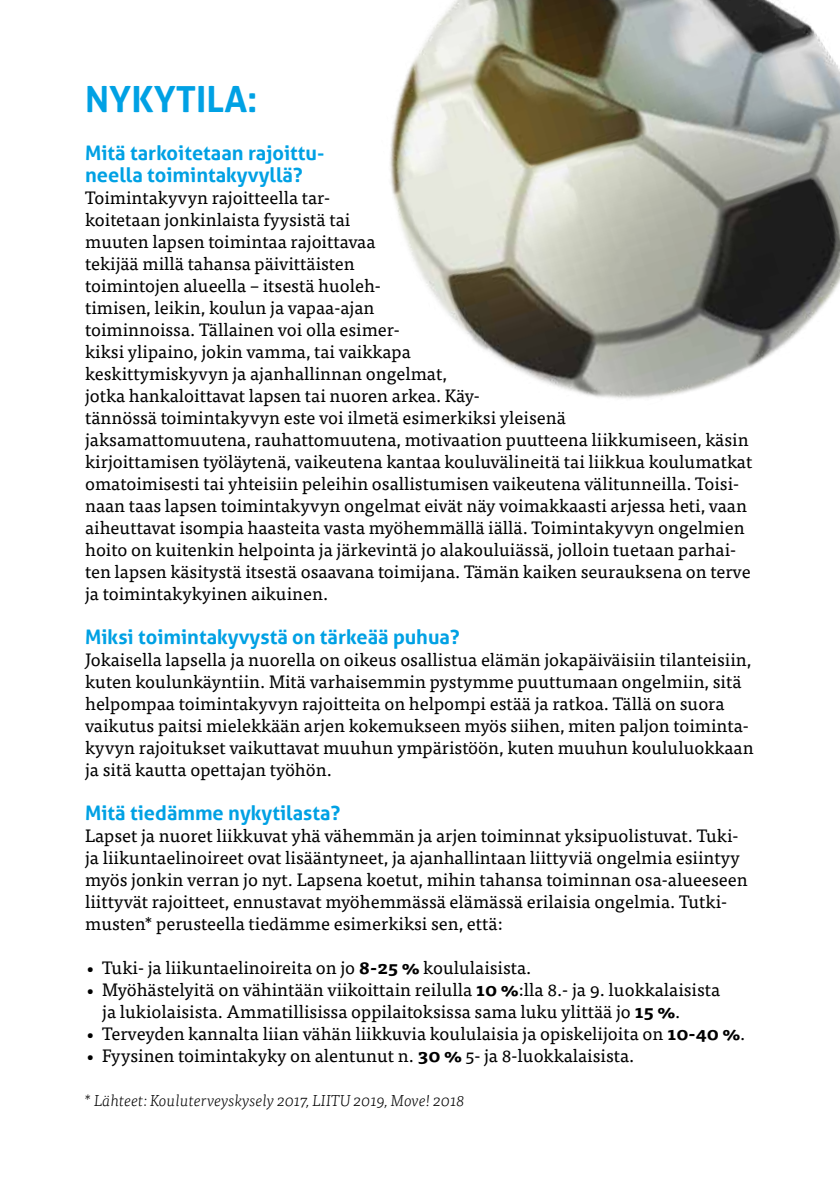
<style>
.page{position:relative;width:840px;height:1191px;background:#fff}
.page>*{position:absolute;margin:0;border:0;box-sizing:border-box;transform-origin:0 0}
.t1{font:700 36px "Aller";color:#00a1e4}
.t2{font:700 20px/22px "Aller";color:#00a1e4}
.t3{font:18px/22px "Tisa Pro";color:#000}
.t4{font:italic 300 16px "Tisa Pro";color:#000}
.s1{font-weight:700}
</style>
<div class="page">
<img style="left:390px;top:0;width:449px;height:399px">
<h1 class="t1" style="left:85px;top:77px;width:174px">NYKYTILA:</h1>
<p class="t2" style="left:85px;top:142px;width:241px">Mitä tarkoitetaan rajoittu&shy;neella toimintakyvyllä?</p>
<p class="t3" style="left:85px;top:186px;width:668px">Toimintakyvyn rajoitteella tar-<br>koitetaan jonkinlaista fyysistä tai<br>muuten lapsen toimintaa rajoittavaa<br>tekijää millä tahansa päivittäisten<br>toimintojen alueella – itsestä huoleh-<br>timisen, leikin, koulun ja vapaa-ajan<br>toiminnoissa. Tällainen voi olla esimer-<br>kiksi ylipaino, jokin vamma, tai vaikkapa<br>keskittymiskyvyn ja ajanhallinnan ongelmat,<br>jotka hankaloittavat lapsen tai nuoren arkea. Käy-<br>tännössä toimintakyvyn este voi ilmetä esimerkiksi yleisenä<br>jaksamattomuutena, rauhattomuutena, motivaation puutteena liikkumiseen, käsin kirjoittamisen työläytenä, vaikeutena kantaa kouluvälineitä tai liikkua koulumatkat omatoimisesti tai yhteisiin peleihin osallistumisen vaikeutena välitunneilla. Toisi&shy;naan taas lapsen toimintakyvyn ongelmat eivät näy voimakkaasti arjessa heti, vaan aiheuttavat isompia haasteita vasta myöhemmällä iällä. Toimintakyvyn ongelmien hoito on kuitenkin helpointa ja järkevintä jo alakouluiässä, jolloin tuetaan parhai&shy;ten lapsen käsitystä itsestä osaavana toimijana. Tämän kaiken seurauksena on terve ja toimintakykyinen aikuinen.</p>
<p class="t2" style="left:85px;top:626px;width:376px">Miksi toimintakyvystä on tärkeää puhua?</p>
<p class="t3" style="left:85px;top:648px;width:669px">Jokaisella lapsella ja nuorella on oikeus osallistua elämän jokapäiväisiin tilanteisiin, kuten koulunkäyntiin. Mitä varhaisemmin pystymme puuttumaan ongelmiin, sitä helpompaa toimintakyvyn rajoitteita on helpompi estää ja ratkoa. Tällä on suora vaikutus paitsi mielekkään arjen kokemukseen myös siihen, miten paljon toiminta&shy;kyvyn rajoitukset vaikuttavat muuhun ympäristöön, kuten muuhun koululuokkaan ja sitä kautta opettajan työhön.</p>
<p class="t2" style="left:85px;top:802px;width:256px">Mitä tiedämme nykytilasta?</p>
<p class="t3" style="left:85px;top:824px;width:663px">Lapset ja nuoret liikkuvat yhä vähemmän ja arjen toiminnat yksipuolistuvat. Tuki&shy;ja liikuntaelinoireet ovat lisääntyneet, ja ajanhallintaan liittyviä ongelmia esiintyy myös jonkin verran jo nyt. Lapsena koetut, mihin tahansa toiminnan osa-alueeseen liittyvät rajoitteet, ennustavat myöhemmässä elämässä erilaisia ongelmia. Tutki&shy;musten* perusteella tiedämme esimerkiksi sen, että:</p>
<p class="t3" style="left:85px;top:956px;width:447px">• Tuki- ja liikuntaelinoireita on jo <span class="s1">8-25 %</span> koululaisista.</p>
<p class="t3" style="left:102px;top:978px;width:619px;text-indent:-17px">• Myöhästelyitä on vähintään viikoittain reilulla <span class="s1">10 %</span>:lla 8.- ja 9. luokkalaisista ja lukiolaisista. Ammatillisissa oppilaitoksissa sama luku ylittää jo <span class="s1">15 %</span>.</p>
<p class="t3" style="left:85px;top:1022px;width:661px">• Terveyden kannalta liian vähän liikkuvia koululaisia ja opiskelijoita on <span class="s1">10-40 %</span>.</p>
<p class="t3" style="left:85px;top:1044px;width:550px">• Fyysinen toimintakyky on alentunut n. <span class="s1">30 %</span> 5- ja 8-luokkalaisista.</p>
<p class="t4" style="left:85px;top:1089px;width:381px">* Lähteet: Kouluterveyskysely 2017, LIITU 2019, Move! 2018</p>
</div>
